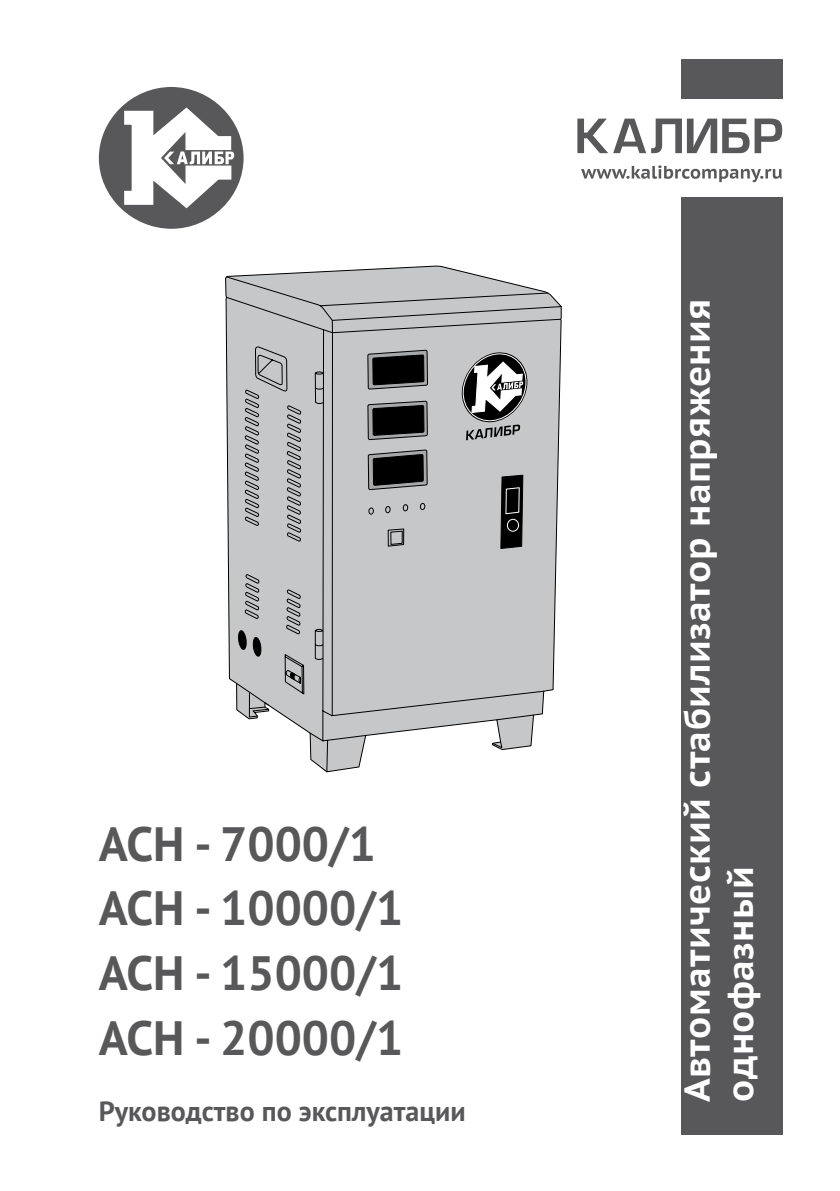
<style>
.page{position:relative;width:840px;height:1191px;background:#fff}
.page>*{position:absolute;margin:0;border:0;box-sizing:border-box;transform-origin:0 0}
.t1{font:700 48px/64.8px "PT Sans";color:#58585a}
.t2{font:700 36px/43.2px "PT Sans Caption";letter-spacing:.01em;color:#fff}
.t3{font:700 28px "PT Sans";color:#58585a}
</style>
<div class="page">
<div style="left:681px;top:197px;width:101px;height:937px;background:#58585a"></div>
<svg style="left:577px;top:119px;width:204px;height:34px"></svg>
<svg style="left:581px;top:165px;width:200px;height:17px"></svg>
<div style="left:99px;top:87px;width:144px;height:142px;background:#58585a;border-radius:50%"></div>
<div style="left:680px;top:59px;width:102px;height:40px;background:#58585a"></div>
<svg style="left:240px;top:276px;width:321px;height:496px"></svg>
<svg style="left:500px;top:474px;width:23px;height:75px;background:#222"></svg>
<svg style="left:460px;top:351px;width:68px;height:89px"></svg>
<svg style="left:123px;top:106px;width:305px;height:607px"></svg>
<h1 class="t1" style="left:99px;top:810px;width:306px">АСН - 7000/1<br>АСН - 10000/1<br>АСН - 15000/1<br>АСН - 20000/1</h1>
<p class="t3" style="left:99px;top:1093px;width:368px">Руководство по эксплуатации</p>
<p class="t2" style="left:674px;top:1101px;width:804px;rotate:-90deg">Автоматический стабилизатор напряжения однофазный</p>
</div>
